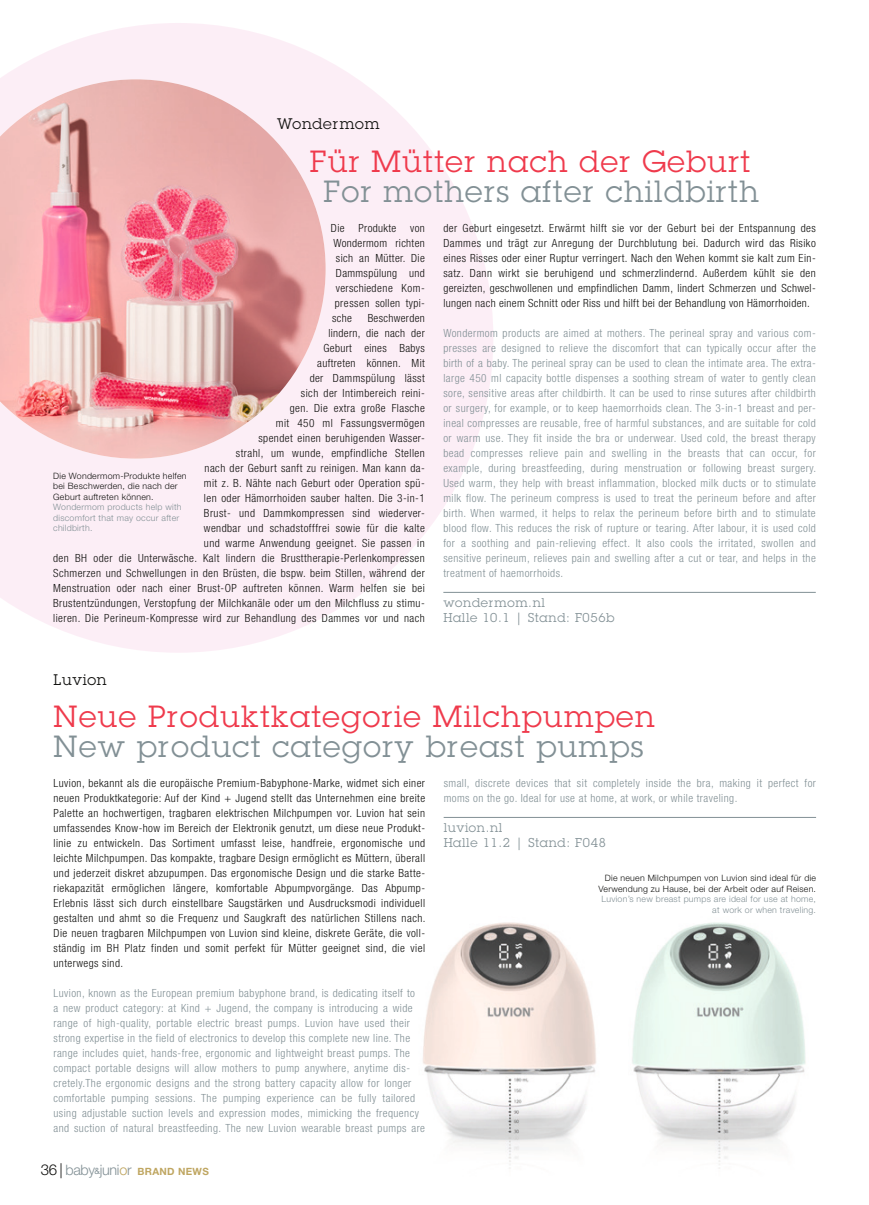
<style>
.page{position:relative;width:869px;height:1205px;background:#fff}
.page>*{position:absolute;margin:0;border:0;box-sizing:border-box;transform-origin:0 0}
.Headline_englisch{font:30px "Lubalin Graph LT";letter-spacing:.05em;color:#829095}
.Headline_deutsch{font:30px "Lubalin Graph LT";letter-spacing:.05em;color:#ef3a4c}
.Dachzeile{font:15px "Lubalin Graph LT";letter-spacing:.05em;color:#11110f}
.t1{font:300 14.38px "Helvetica Neue LT LT45";letter-spacing:-.02em;color:#829095}
.Weblink{font:12.5px/15px "Lubalin Graph LT";letter-spacing:.05em;color:#829095}
.Grundtext_deutsch{font:11.25px/15px "Helvetica Neue LT LT47 Light Cond";letter-spacing:.04em;color:#11110f;text-align:justify}
.Grundtext_englisch{font:11.25px/15px "Helvetica Neue LT LT47 Light Cond";letter-spacing:.04em;color:#829095}
.Bildunterschrift_deutsch{font:300 8.75px/10.5px "Helvetica Neue LT LT45";letter-spacing:.03em;color:#11110f}
.Bildunterschrift_englisch{font:300 8.75px/10.5px "Helvetica Neue LT LT45";letter-spacing:.03em;color:#829095}
.s1{font-size:15px;color:#11110f}
.s2{font-family:"Helvetica Neue LT LT55 Roman";font-weight:400;font-size:8.75px}
.s3{color:#bfa661}
.s4{font-family:"Helvetica Neue LT LT75";font-weight:700;font-size:10px;color:#bfa661}
</style>
<div class="page">
<img style="left:423px;top:922px;width:383px;height:247px">
<svg style="left:0;top:23px;width:493px;height:630px;fill:#fceef6"></svg>
<hr style="left:443px;top:592px;width:372px;height:1px;background:#829095">
<img style="left:0;top:79px;width:325px;height:380px">
<hr style="left:443px;top:817px;width:372px;height:1px;background:#829095">
<p class="Dachzeile" style="left:277px;top:114px;width:104px">Wondermom</p>
<p class="Headline_deutsch" style="left:309px;top:142px;width:442px">Für Mütter nach der Geburt</p>
<p class="Headline_englisch" style="left:323px;top:172px;width:436px">For mothers after childbirth</p>
<p class="Grundtext_deutsch" style="left:331px;top:220px;width:95px">Die Produkte von</p>
<p class="Grundtext_deutsch" style="left:333px;top:235px;width:93px">Wondermom richten</p>
<p class="Grundtext_deutsch" style="left:336px;top:250px;width:90px">sich an Mütter. Die</p>
<p class="Grundtext_deutsch" style="left:336px;top:265px;width:90px">Dammspülung und</p>
<p class="Grundtext_deutsch" style="left:336px;top:280px;width:90px">verschiedene Kom-</p>
<p class="Grundtext_deutsch" style="left:334px;top:295px;width:91px">pressen sollen typi-</p>
<p class="Grundtext_deutsch" style="left:332px;top:310px;width:21px">sche</p>
<p class="Grundtext_deutsch" style="left:443px;top:220px;width:374px">der Geburt eingesetzt. Erwärmt hilft sie vor der Geburt bei der Entspannung des Dammes und trägt zur Anregung der Durchblutung bei. Dadurch wird das Risiko eines Risses oder einer Ruptur verringert. Nach den Wehen kommt sie kalt zum Ein&shy;satz. Dann wirkt sie beruhigend und schmerzlindernd. Außerdem kühlt sie den gereizten, geschwollenen und empfindlichen Damm, lindert Schmerzen und Schwel&shy;lungen nach einem Schnitt oder Riss und hilft bei der Behandlung von Hämorrhoiden.</p>
<p class="Grundtext_englisch" style="left:443px;top:325px;width:374px">Wondermom products are aimed at mothers. The perineal spray and various com&shy;presses are designed to relieve the discomfort that can typically occur after the birth of a baby. The perineal spray can be used to clean the intimate area. The extra&shy;large 450 ml capacity bottle dispenses a soothing stream of water to gently clean sore, sensitive areas after childbirth. It can be used to rinse sutures after childbirth or surgery, for example, or to keep haemorrhoids clean. The 3-in-1 breast and per&shy;ineal compresses are reusable, free of harmful substances, and are suitable for cold or warm use. They fit inside the bra or underwear. Used cold, the breast therapy bead compresses relieve pain and swelling in the breasts that can occur, for example, during breastfeeding, during menstruation or following breast surgery.<br>Used warm, they help with breast inflammation, blocked milk ducts or to stimulate milk flow. The perineum compress is used to treat the perineum before and after birth. When warmed, it helps to relax the perineum before birth and to stimulate blood flow. This reduces the risk of rupture or tearing. After labour, it is used cold for a soothing and pain-relieving effect. It also cools the irritated, swollen and sensitive perineum, relieves pain and swelling after a cut or tear, and helps in the treatment of haemorrhoids.</p>
<p class="Weblink" style="left:443px;top:595px;width:173px">wondermom.nl<br>Halle 10.1 | Stand: F056b</p>
<p class="Grundtext_deutsch" style="left:53px;top:310px;width:373px;text-align:right">Beschwerden<br>lindern, die nach der<br>Geburt eines Babys<br>auftreten können. Mit<br>der Dammspülung lässt<br>sich der Intimbereich reini-<br>gen. Die extra große Flasche<br>mit 450 ml Fassungsvermögen<br>spendet einen beruhigenden Wasser-<br>strahl, um wunde, empfindliche Stellen<br>nach der Geburt sanft zu reinigen. Man kann da-<br>mit z. B. Nähte nach Geburt oder Operation spü-<br>len oder Hämorrhoiden sauber halten. Die 3-in-1<br>Brust- und Dammkompressen sind wiederver-<br>wendbar und schadstofffrei sowie für die kalte<br>und warme Anwendung geeignet. Sie passen in<br>den BH oder die Unterwäsche. Kalt lindern die Brusttherapie-Perlenkompressen Schmerzen und Schwellungen in den Brüsten, die bspw. beim Stillen, während der Menstruation oder nach einer Brust-OP auftreten können. Warm helfen sie bei Brustentzündungen, Verstopfung der Milchkanäle oder um den Milchfluss zu stimu&shy;lieren. Die Perineum-Kompresse wird zur Behandlung des Dammes vor und nach</p>
<p class="Bildunterschrift_deutsch" style="left:53px;top:470px;width:135px">Die Wondermom-Produkte helfen bei Beschwerden, die nach der<br>Geburt auftreten können.</p>
<p class="Bildunterschrift_englisch" style="left:53px;top:502px;width:130px">Wondermom products help with discomfort that may occur after childbirth.</p>
<p class="Dachzeile" style="left:53px;top:670px;width:55px">Luvion</p>
<p class="Headline_deutsch" style="left:53px;top:697px;width:602px">Neue Produktkategorie Milchpumpen</p>
<p class="Headline_englisch" style="left:53px;top:727px;width:591px">New product category breast pumps</p>
<p class="Grundtext_deutsch" style="left:53px;top:775px;width:373px">Luvion, bekannt als die europäische Premium-Babyphone-Marke, widmet sich einer neuen Produktkategorie: Auf der Kind + Jugend stellt das Unternehmen eine breite Palette an hochwertigen, tragbaren elektrischen Milchpumpen vor. Luvion hat sein umfassendes Know-how im Bereich der Elektronik genutzt, um diese neue Produkt&shy;linie zu entwickeln. Das Sortiment umfasst leise, handfreie, ergonomische und leichte Milchpumpen. Das kompakte, tragbare Design ermöglicht es Müttern, überall und jederzeit diskret abzupumpen. Das ergonomische Design und die starke Batte&shy;riekapazität ermöglichen längere, komfortable Abpumpvorgänge. Das Abpump-Erlebnis lässt sich durch einstellbare Saugstärken und Ausdrucksmodi individuell gestalten und ahmt so die Frequenz und Saugkraft des natürlichen Stillens nach.<br>Die neuen tragbaren Milchpumpen von Luvion sind kleine, diskrete Geräte, die voll&shy;ständig im BH Platz finden und somit perfekt für Mütter geeignet sind, die viel unterwegs sind.</p>
<p class="Grundtext_englisch" style="left:53px;top:985px;width:373px">Luvion, known as the European premium babyphone brand, is dedicating itself to<br>a new product category: at Kind + Jugend, the company is introducing a wide range of high-quality, portable electric breast pumps. Luvion have used their strong expertise in the field of electronics to develop this complete new line. The range includes quiet, hands-free, ergonomic and lightweight breast pumps. The compact portable designs will allow mothers to pump anywhere, anytime dis&shy;cretely.The ergonomic designs and the strong battery capacity allow for longer comfortable pumping sessions. The pumping experience can be fully tailored using adjustable suction levels and expression modes, mimicking the frequency and suction of natural breastfeeding. The new Luvion wearable breast pumps are</p>
<p class="Grundtext_englisch" style="left:443px;top:775px;width:374px">small, discrete devices that sit completely inside the bra, making it perfect for moms on the go. Ideal for use at home, at work, or while traveling.</p>
<p class="Weblink" style="left:443px;top:820px;width:164px">luvion.nl<br>Halle 11.2 | Stand: F048</p>
<p class="Bildunterschrift_deutsch" style="left:598px;top:872px;width:219px;text-align:right">Die neuen Milchpumpen von Luvion sind ideal für die<br>Verwendung zu Hause, bei der Arbeit oder auf Reisen.</p>
<p class="Bildunterschrift_englisch" style="left:601px;top:893px;width:216px;text-align:right">Luvion’s new breast pumps are ideal for use at home, at work or when traveling.</p>
<p class="t1" style="left:41px;top:1160px;width:169px"><span class="s1">36 |</span> baby<span class="s2">&amp;</span>juni<span class="s3">o</span>r <span class="s4">BRAND NEWS</span></p>
</div>
